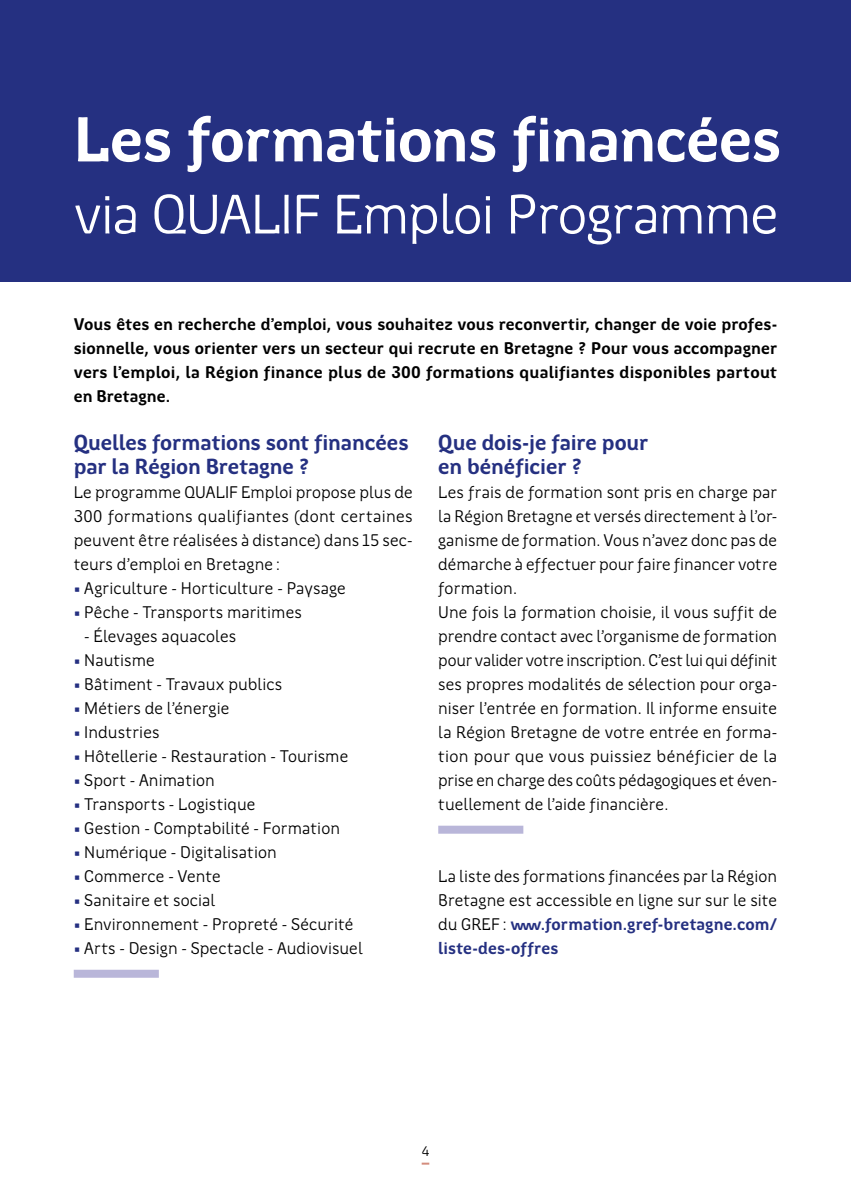
<style>
.page{position:relative;width:851px;height:1191px;background:#fff}
.page>*{position:absolute;margin:0;border:0;box-sizing:border-box;transform-origin:0 0}
.t1{font:700 64px "Region Bretagne New";letter-spacing:-.015em;color:#fff}
.t2{font:56px "Region Bretagne New";letter-spacing:-.02em;color:#fff}
.t3{font:700 22px/24px "Region Bretagne New";letter-spacing:-.005em;color:#253081}
.t4{font:17px/24px "Region Bretagne New";letter-spacing:.005em;color:#000;text-align:justify}
.t5{font:700 17px/24px "Region Bretagne New";letter-spacing:.015em;color:#000;text-align:justify}
.t6{font:14px "Region Bretagne New";color:#000}
.s1{color:#253081}
.s2{font-weight:700;color:#253081}
</style>
<div class="page">
<div style="left:0;top:0;width:850px;height:281px;background:#253081"></div>
<div style="left:74px;top:969px;width:85px;height:8px;background:#b9b6d9"></div>
<div style="left:438px;top:825px;width:85px;height:8px;background:#b9b6d9"></div>
<svg style="left:421px;top:1162px;width:8px;height:2px"></svg>
<h1 class="t1" style="left:74px;top:104px;width:709px">Les formations financées</h1>
<h2 class="t2" style="left:74px;top:184px;width:706px">via QUALIF Emploi Programme</h2>
<p class="t5" style="left:74px;top:312px;width:704px">Vous êtes en recherche d’emploi, vous souhaitez vous reconvertir, changer de voie profes&shy;sionnelle, vous orienter vers un secteur qui recrute en Bretagne ? Pour vous accompagner vers l’emploi, la Région finance plus de 300 formations qualifiantes disponibles partout en Bretagne.</p>
<p class="t3" style="left:74px;top:430px;width:336px">Quelles formations sont financées par la Région Bretagne ?</p>
<p class="t4" style="left:74px;top:480px;width:340px">Le programme QUALIF Emploi propose plus de 300 formations qualifiantes (dont certaines peuvent être réalisées à distance) dans 15 sec&shy;teurs d’emploi en Bretagne:</p>
<p class="t4" style="left:74px;top:576px;width:273px"><span class="s1">•</span> Agriculture - Horticulture - Paysage</p>
<p class="t4" style="left:74px;top:600px;width:230px"><span class="s1">•</span> Pêche - Transports maritimes</p>
<p class="t4" style="left:84px;top:624px;width:153px">- Élevages aquacoles</p>
<p class="t4" style="left:74px;top:648px;width:83px"><span class="s1">•</span> Nautisme</p>
<p class="t4" style="left:74px;top:672px;width:210px"><span class="s1">•</span> Bâtiment - Travaux publics</p>
<p class="t4" style="left:74px;top:696px;width:157px"><span class="s1">•</span> Métiers de l’énergie</p>
<p class="t4" style="left:74px;top:720px;width:87px"><span class="s1">•</span> Industries</p>
<p class="t4" style="left:74px;top:744px;width:276px"><span class="s1">•</span> Hôtellerie - Restauration - Tourisme</p>
<p class="t4" style="left:74px;top:768px;width:142px"><span class="s1">•</span> Sport - Animation</p>
<p class="t4" style="left:74px;top:792px;width:183px"><span class="s1">•</span> Transports - Logistique</p>
<p class="t4" style="left:74px;top:816px;width:268px"><span class="s1">•</span> Gestion - Comptabilité - Formation</p>
<p class="t4" style="left:74px;top:840px;width:204px"><span class="s1">•</span> Numérique - Digitalisation</p>
<p class="t4" style="left:74px;top:864px;width:148px"><span class="s1">•</span> Commerce - Vente</p>
<p class="t4" style="left:74px;top:888px;width:143px"><span class="s1">•</span> Sanitaire et social</p>
<p class="t4" style="left:74px;top:912px;width:281px"><span class="s1">•</span> Environnement - Propreté - Sécurité</p>
<p class="t4" style="left:74px;top:936px;width:290px"><span class="s1">•</span> Arts - Design - Spectacle - Audiovisuel</p>
<p class="t3" style="left:438px;top:430px;width:211px">Que dois-je faire pour en bénéficier ?</p>
<p class="t4" style="left:438px;top:480px;width:340px;text-align:left">Les frais de formation sont pris en charge par la Région Bretagne et versés directement à l’or&shy;ganisme de formation. Vous n’avez donc pas de démarche à effectuer pour faire financer votre formation.<br>Une fois la formation choisie, il vous suffit de prendre contact avec l’organisme de formation pour valider votre inscription. C’est lui qui définit ses propres modalités de sélection pour orga&shy;niser l’entrée en formation. Il informe ensuite la Région Bretagne de votre entrée en forma&shy;tion pour que vous puissiez bénéficier de la prise en charge des coûts pédagogiques et éven&shy;tuellement de l’aide financière.</p>
<p class="t4" style="left:438px;top:864px;width:340px">La liste des formations financées par la Région Bretagne est accessible en ligne sur sur le site du GREF: <span class="s2">www.formation.gref-bretagne.com/ liste-des-offres</span></p>
<p class="t6" style="left:421px;top:1143px;width:9px">4</p>
</div>
